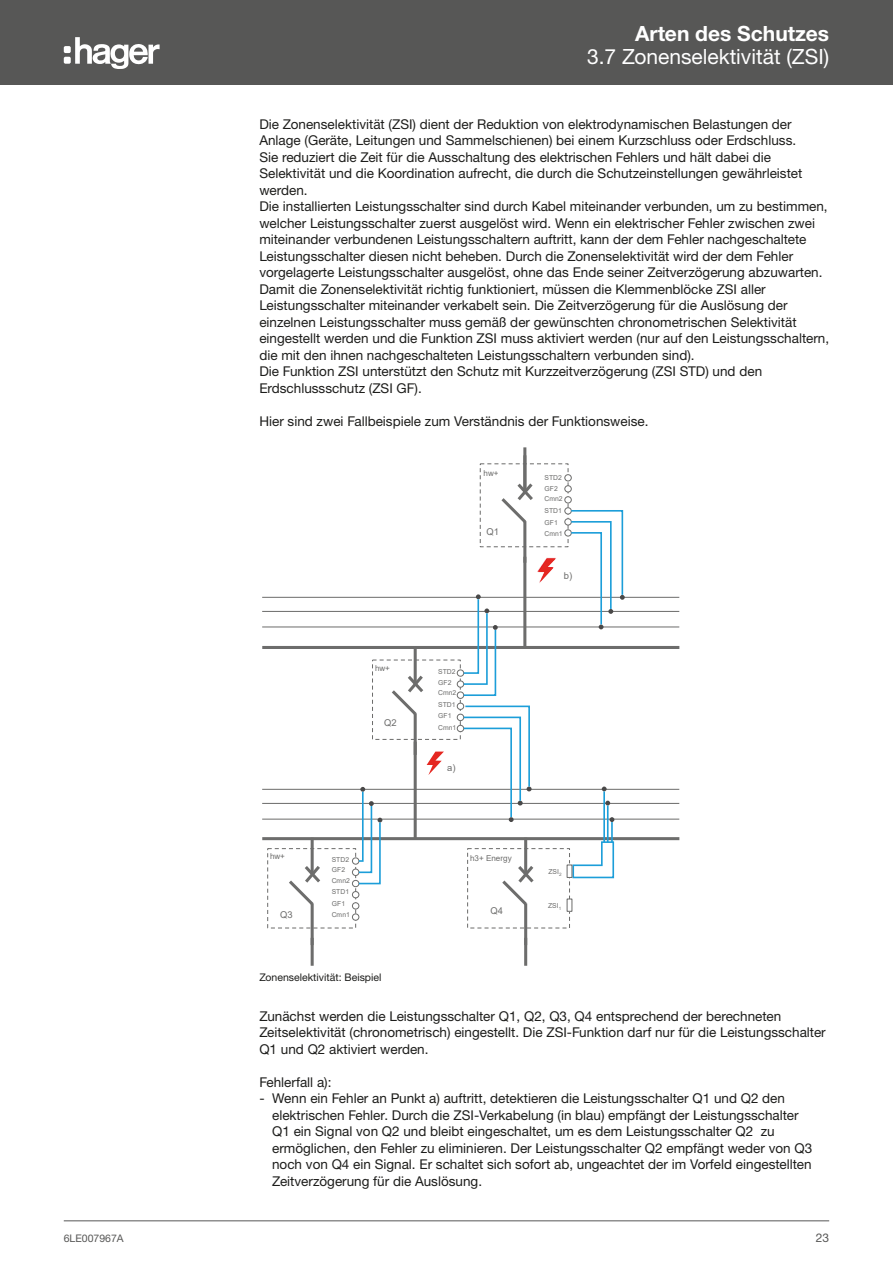
<style>
.page{position:relative;width:893px;height:1263px;background:#fff}
.page>*{position:absolute;margin:0;border:0;box-sizing:border-box;transform-origin:0 0}
.Bandeau_sous_titre{font:21px "Helvetica Neue LTW1 G";color:#fff}
.Bandeau_titre{font:700 21px "Helvetica Neue LTW1 G";color:#fff}
.Texte_courant{font:13.5px/16.5px "Helvetica Neue LTW1 G";color:#1d1d1b}
.t1{font:12px "Helvetica Neue LTW1 G";color:#575756}
.t2{font:10.5px "Helvetica Neue LTW1 G";color:#1d1d1b}
.t3{font:10.5px "Helvetica Neue LTW1 G";color:#575756}
.t4{font:9.45px "Arial";color:#6d6d6c}
.t5{font:8.1px "Arial";letter-spacing:.005em;color:#6d6d6c}
.t6{font:6.75px/10.5px "Arial";letter-spacing:.005em;color:#6d6d6c}
</style>
<div class="page">
<hr style="left:64px;top:1220px;width:765px;height:1px;background:#575756">
<div style="left:0;top:0;width:893px;height:85px;background:#575756"></div>
<svg style="left:75px;top:37px;width:85px;height:32px"></svg>
<div style="left:64px;top:46px;width:7px;height:7px;background:#fff;border-radius:2px"></div>
<div style="left:64px;top:57px;width:7px;height:7px;background:#fff;border-radius:2px"></div>
<hr style="left:523px;top:557px;width:3px;height:91px;background:#6d6d6c">
<hr style="left:414px;top:647px;width:3px;height:36px;background:#6d6d6c">
<hr style="left:414px;top:713px;width:3px;height:42px;background:#6d6d6c">
<svg style="left:392px;top:672px;width:32px;height:46px"></svg>
<hr style="left:523px;top:521px;width:3px;height:42px;background:#6d6d6c">
<svg style="left:501px;top:480px;width:32px;height:46px"></svg>
<hr style="left:311px;top:838px;width:3px;height:36px;background:#6d6d6c">
<hr style="left:311px;top:903px;width:3px;height:42px;background:#6d6d6c">
<svg style="left:289px;top:862px;width:31px;height:46px"></svg>
<hr style="left:524px;top:838px;width:3px;height:36px;background:#6d6d6c">
<hr style="left:524px;top:903px;width:3px;height:42px;background:#6d6d6c">
<svg style="left:502px;top:862px;width:32px;height:46px"></svg>
<hr style="left:262px;top:646px;width:417px;height:3px;background:#6d6d6c">
<hr style="left:262px;top:837px;width:417px;height:3px;background:#6d6d6c">
<hr style="left:262px;top:626px;width:417px;height:1px;background:#6d6d6c">
<hr style="left:262px;top:611px;width:417px;height:1px;background:#6d6d6c">
<hr style="left:262px;top:597px;width:417px;height:1px;background:#6d6d6c">
<hr style="left:262px;top:819px;width:417px;height:1px;background:#6d6d6c">
<hr style="left:262px;top:803px;width:417px;height:1px;background:#6d6d6c">
<hr style="left:262px;top:789px;width:417px;height:1px;background:#6d6d6c">
<hr style="left:414px;top:742px;width:3px;height:97px;background:#6d6d6c">
<div style="left:480px;top:463px;width:89px;height:84px;border:1px dashed #6d6d6c"></div>
<hr style="left:523px;top:447px;width:3px;height:45px;background:#6d6d6c">
<div style="left:372px;top:659px;width:89px;height:81px;border:1px dashed #6d6d6c"></div>
<div style="left:267px;top:848px;width:89px;height:80px;border:1px dashed #6d6d6c"></div>
<div style="left:467px;top:848px;width:103px;height:80px;border:1px dashed #6d6d6c"></div>
<div style="left:457px;top:681px;width:7px;height:6px;background:#fff;border-radius:50%"></div>
<div style="left:457px;top:680px;width:7px;height:8px;border:1px solid #6d6d6c;border-radius:50%"></div>
<div style="left:457px;top:692px;width:7px;height:6px;background:#fff;border-radius:50%"></div>
<div style="left:457px;top:691px;width:7px;height:8px;border:1px solid #6d6d6c;border-radius:50%"></div>
<div style="left:457px;top:703px;width:7px;height:6px;background:#fff;border-radius:50%"></div>
<div style="left:457px;top:703px;width:7px;height:7px;border:1px solid #6d6d6c;border-radius:50%"></div>
<div style="left:457px;top:714px;width:7px;height:7px;background:#fff;border-radius:50%"></div>
<div style="left:457px;top:714px;width:7px;height:7px;border:1px solid #6d6d6c;border-radius:50%"></div>
<div style="left:457px;top:725px;width:7px;height:7px;background:#fff;border-radius:50%"></div>
<div style="left:457px;top:725px;width:7px;height:7px;border:1px solid #6d6d6c;border-radius:50%"></div>
<div style="left:457px;top:670px;width:7px;height:6px;background:#fff;border-radius:50%"></div>
<div style="left:457px;top:669px;width:7px;height:8px;border:1px solid #6d6d6c;border-radius:50%"></div>
<div style="left:564px;top:485px;width:8px;height:7px;border:1px solid #6d6d6c;border-radius:50%"></div>
<div style="left:564px;top:496px;width:8px;height:7px;border:1px solid #6d6d6c;border-radius:50%"></div>
<div style="left:564px;top:507px;width:8px;height:7px;border:1px solid #6d6d6c;border-radius:50%"></div>
<div style="left:564px;top:518px;width:8px;height:8px;border:1px solid #6d6d6c;border-radius:50%"></div>
<div style="left:564px;top:529px;width:8px;height:8px;border:1px solid #6d6d6c;border-radius:50%"></div>
<div style="left:564px;top:474px;width:8px;height:7px;border:1px solid #6d6d6c;border-radius:50%"></div>
<div style="left:352px;top:869px;width:7px;height:6px;background:#fff;border-radius:50%"></div>
<div style="left:352px;top:868px;width:7px;height:8px;border:1px solid #6d6d6c;border-radius:50%"></div>
<div style="left:352px;top:880px;width:7px;height:7px;background:#fff;border-radius:50%"></div>
<div style="left:352px;top:880px;width:7px;height:7px;border:1px solid #6d6d6c;border-radius:50%"></div>
<div style="left:352px;top:891px;width:7px;height:7px;background:#fff;border-radius:50%"></div>
<div style="left:352px;top:891px;width:7px;height:7px;border:1px solid #6d6d6c;border-radius:50%"></div>
<div style="left:352px;top:903px;width:7px;height:6px;background:#fff;border-radius:50%"></div>
<div style="left:352px;top:902px;width:7px;height:7px;border:1px solid #6d6d6c;border-radius:50%"></div>
<div style="left:352px;top:914px;width:7px;height:6px;background:#fff;border-radius:50%"></div>
<div style="left:352px;top:913px;width:7px;height:8px;border:1px solid #6d6d6c;border-radius:50%"></div>
<div style="left:352px;top:858px;width:7px;height:6px;background:#fff;border-radius:50%"></div>
<div style="left:352px;top:857px;width:7px;height:8px;border:1px solid #6d6d6c;border-radius:50%"></div>
<hr style="left:311px;top:938px;width:3px;height:28px;background:#6d6d6c">
<hr style="left:524px;top:938px;width:3px;height:28px;background:#6d6d6c">
<svg style="left:462px;top:594px;width:36px;height:103px"></svg>
<svg style="left:565px;top:475px;width:60px;height:154px"></svg>
<svg style="left:462px;top:705px;width:70px;height:117px"></svg>
<svg style="left:357px;top:787px;width:25px;height:98px"></svg>
<img style="left:537px;top:557px;width:19px;height:26px">
<svg style="left:567px;top:786px;width:48px;height:93px"></svg>
<div style="left:567px;top:865px;width:5px;height:12px;background:#fff"></div>
<div style="left:567px;top:864px;width:5px;height:14px;border:1px solid #6d6d6c"></div>
<div style="left:567px;top:899px;width:5px;height:12px;background:#fff"></div>
<div style="left:567px;top:898px;width:5px;height:14px;border:1px solid #6d6d6c"></div>
<svg style="left:538px;top:559px;width:18px;height:23px"></svg>
<svg style="left:427px;top:751px;width:17px;height:24px"></svg>
<p class="Bandeau_titre" style="left:635px;top:21px;width:196px">Arten des Schutzes</p>
<p class="Bandeau_sous_titre" style="left:587px;top:43px;width:244px">3.7 Zonenselektivität (ZSI)</p>
<p class="Texte_courant" style="left:259px;top:116px;width:538px">Die Zonenselektivität (ZSI) dient der Reduktion von elektrodynamischen Belastungen der<br>Anlage (Geräte, Leitungen und Sammelschienen) bei einem Kurzschluss oder Erdschluss.</p>
<p class="Texte_courant" style="left:259px;top:149px;width:544px">Sie reduziert die Zeit für die Ausschaltung des elektrischen Fehlers und hält dabei die<br>Selektivität und die Koordination aufrecht, die durch die Schutzeinstellungen gewährleistet werden.</p>
<p class="Texte_courant" style="left:259px;top:198px;width:570px">Die installierten Leistungsschalter sind durch Kabel miteinander verbunden, um zu bestimmen, welcher Leistungsschalter zuerst ausgelöst wird. Wenn ein elektrischer Fehler zwischen zwei miteinander verbundenen Leistungsschaltern auftritt, kann der dem Fehler nachgeschaltete Leistungsschalter diesen nicht beheben. Durch die Zonenselektivität wird der dem Fehler vorgelagerte Leistungsschalter ausgelöst, ohne das Ende seiner Zeitverzögerung abzuwarten.</p>
<p class="Texte_courant" style="left:259px;top:281px;width:571px">Damit die Zonenselektivität richtig funktioniert, müssen die Klemmenblöcke ZSI aller Leistungsschalter miteinander verkabelt sein. Die Zeitverzögerung für die Auslösung der einzelnen Leistungsschalter muss gemäß der gewünschten chronometrischen Selektivität eingestellt werden und die Funktion ZSI muss aktiviert werden (nur auf den Leistungsschaltern, die mit den ihnen nachgeschalteten Leistungsschaltern verbunden sind).</p>
<p class="Texte_courant" style="left:259px;top:363px;width:504px">Die Funktion ZSI unterstützt den Schutz mit Kurzzeitverzögerung (ZSI STD) und den<br>Erdschlussschutz (ZSI GF).</p>
<p class="Texte_courant" style="left:259px;top:413px;width:391px">Hier sind zwei Fallbeispiele zum Verständnis der Funktionsweise.</p>
<p class="t5" style="left:483px;top:467px;width:16px">hw+</p>
<p class="t4" style="left:486px;top:525px;width:14px">Q1</p>
<p class="t6" style="left:544px;top:473px;width:20px">STD2<br>GF2<br>Cmn2</p>
<p class="t6" style="left:544px;top:505px;width:20px;line-height:11.6px">STD1<br>GF1<br>Cmn1</p>
<p class="t4" style="left:564px;top:569px;width:10px">b)</p>
<p class="t5" style="left:375px;top:663px;width:16px">hw+</p>
<p class="t4" style="left:384px;top:716px;width:14px">Q2</p>
<p class="t6" style="left:438px;top:666px;width:20px">STD2<br>GF2<br>Cmn2</p>
<p class="t6" style="left:438px;top:698px;width:20px;line-height:11.6px">STD1<br>GF1<br>Cmn1</p>
<p class="t4" style="left:447px;top:761px;width:10px">a)</p>
<p class="t5" style="left:270px;top:851px;width:16px">hw+</p>
<p class="t5" style="left:470px;top:852px;width:43px">h3+ Energy</p>
<p class="t6" style="left:332px;top:854px;width:20px">STD2<br>GF2<br>Cmn2</p>
<p class="t6" style="left:332px;top:886px;width:20px;line-height:11.6px">STD1<br>GF1<br>Cmn1</p>
<p class="t4" style="left:490px;top:904px;width:14px">Q4</p>
<p class="t4" style="left:280px;top:908px;width:14px">Q3</p>
<p class="t6" style="left:548px;top:867px;width:15px">ZSI<sub>2</sub></p>
<p class="t6" style="left:548px;top:900px;width:15px">ZSI<sub>1</sub></p>
<p class="t2" style="left:259px;top:970px;width:124px">Zonenselektivität: Beispiel</p>
<p class="Texte_courant" style="left:259px;top:1007px;width:568px">Zunächst werden die Leistungsschalter Q1, Q2, Q3, Q4 entsprechend der berechneten<br>Zeitselektivität (chronometrisch) eingestellt. Die ZSI-Funktion darf nur für die Leistungsschalter<br>Q1 und Q2 aktiviert werden.</p>
<p class="Texte_courant" style="left:259px;top:1073px;width:74px">Fehlerfall a):</p>
<p class="Texte_courant" style="left:272px;top:1090px;width:542px;text-indent:-13px">- Wenn ein Fehler an Punkt a) auftritt, detektieren die Leistungsschalter Q1 und Q2 den elektrischen Fehler. Durch die ZSI-Verkabelung (in blau) empfängt der Leistungsschalter Q1 ein Signal von Q2 und bleibt eingeschaltet, um es dem Leistungsschalter Q2 zu ermöglichen, den Fehler zu eliminieren. Der Leistungsschalter Q2 empfängt weder von Q3 noch von Q4 ein Signal. Er schaltet sich sofort ab, ungeachtet der im Vorfeld eingestellten Zeitverzögerung für die Auslösung.</p>
<p class="t3" style="left:64px;top:1232px;width:61px">6LE007967A</p>
<p class="t1" style="left:816px;top:1230px;width:15px">23</p>
</div>
